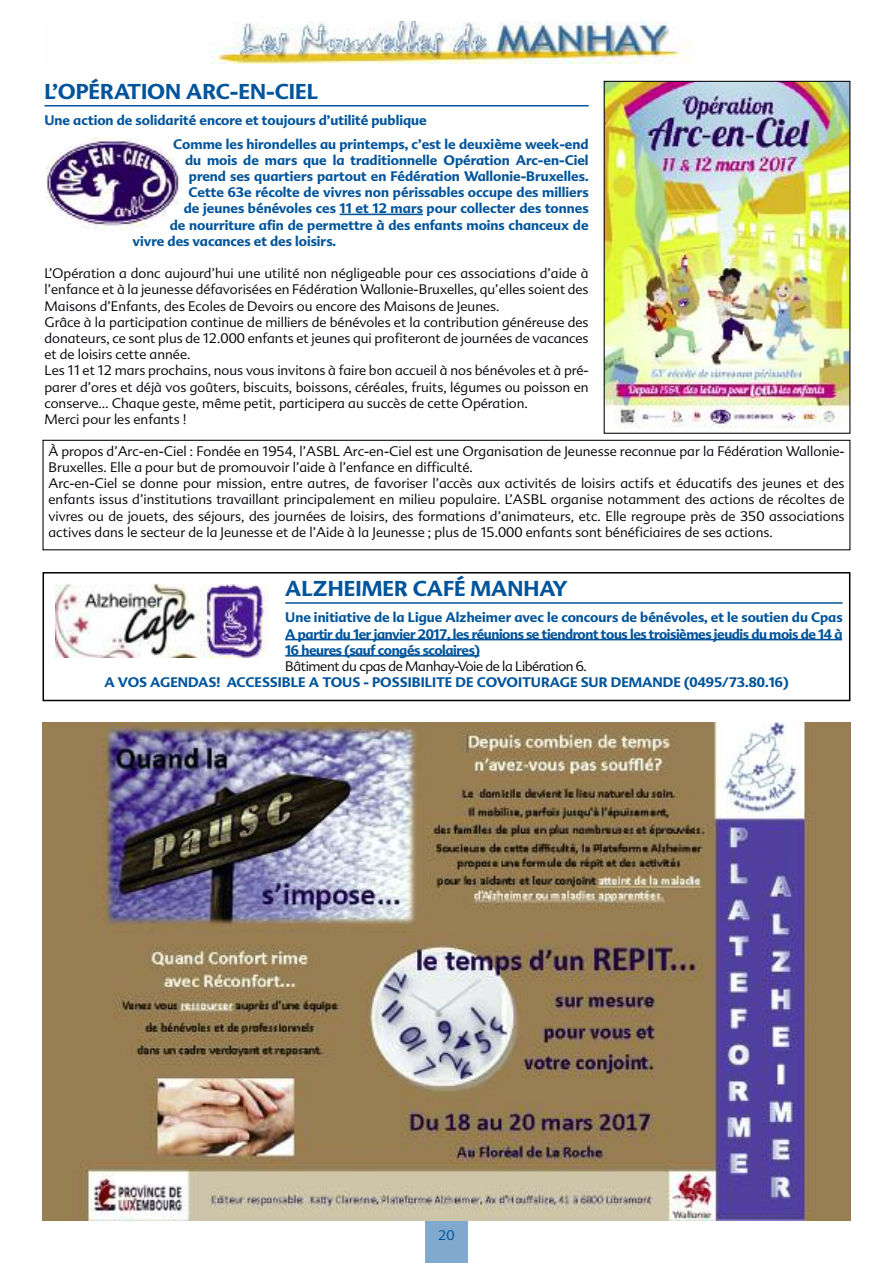
<style>
.page{position:relative;width:893px;height:1263px;background:#fff}
.page>*{position:absolute;margin:0;border:0;box-sizing:border-box;transform-origin:0 0}
.t1{font:700 21px "Advert";color:#00549b}
.t2{font:300 13.5px/16.2px "Advert";color:#000006}
.t3{font:700 13.5px/16.2px "Advert";color:#00549b}
.t4{font:300 13.5px "Advert";letter-spacing:-.03em;color:#000006}
.t5{font:300 13.5px "Advert";color:#00549b}
</style>
<div class="page">
<img style="left:210px;top:21px;width:480px;height:43px">
<div style="left:425px;top:1220px;width:43px;height:43px;background:#80a9cd"></div>
<hr style="left:44px;top:105px;width:545px;height:1px;background:#00549b">
<hr style="left:340px;top:214px;width:83px;height:1px;background:#00549b">
<img style="left:47px;top:138px;width:133px;height:92px">
<div style="left:43px;top:440px;width:807px;height:110px;border:1px solid #000006"></div>
<img style="left:606px;top:83px;width:242px;height:344px">
<div style="left:604px;top:81px;width:246px;height:353px;border:1px solid #000006"></div>
<img style="left:43px;top:723px;width:807px;height:497px">
<div style="left:43px;top:572px;width:807px;height:129px;border:2px solid #000006"></div>
<hr style="left:285px;top:602px;width:557px;height:2px;background:#00549b">
<hr style="left:285px;top:639px;width:557px;height:1px;background:#00549b">
<hr style="left:285px;top:655px;width:194px;height:2px;background:#00549b">
<svg style="left:55px;top:657px;width:208px;height:1px"></svg>
<img style="left:55px;top:583px;width:214px;height:74px">
<h1 class="t1" style="left:44px;top:79px;width:275px">L’OPÉRATION ARC-EN-CIEL</h1>
<p class="t3" style="left:173px;top:109px;width:417px;line-height:23.4px;text-indent:-129px">Une action de solidarité encore et toujours d’utilité publique<br>Comme les hirondelles au printemps, c’est le deuxième week-end</p>
<p class="t3" style="left:185px;top:152px;width:405px">du mois de mars que la traditionnelle Opération Arc-en-Ciel</p>
<p class="t3" style="left:189px;top:168px;width:401px">prend ses quartiers partout en Fédération Wallonie-Bruxelles.</p>
<p class="t3" style="left:188px;top:184px;width:402px">Cette 63e récolte de vivres non périssables occupe des milliers</p>
<p class="t3" style="left:184px;top:201px;width:406px">de jeunes bénévoles ces 11 et 12 mars pour collecter des tonnes</p>
<p class="t3" style="left:170px;top:217px;width:420px">de nourriture afin de permettre à des enfants moins chanceux de</p>
<p class="t3" style="left:133px;top:233px;width:205px">vivre des vacances et des loisirs.</p>
<p class="t2" style="left:44px;top:265px;width:546px">L’Opération a donc aujourd’hui une utilité non négligeable pour ces associations d’aide à l’enfance et à la jeunesse défavorisées en Fédération Wallonie-Bruxelles, qu’elles soient des Maisons d’Enfants, des Ecoles de Devoirs ou encore des Maisons de Jeunes.<br>Grâce à la participation continue de milliers de bénévoles et la contribution généreuse des donateurs, ce sont plus de 12.000 enfants et jeunes qui profiteront de journées de vacances et de loisirs cette année.<br>Les 11 et 12 mars prochains, nous vous invitons à faire bon accueil à nos bénévoles et à pré&shy;parer d’ores et déjà vos goûters, biscuits, boissons, céréales, fruits, légumes ou poisson en conserve… Chaque geste, même petit, participera au succès de cette Opération.<br>Merci pour les enfants !</p>
<p class="t2" style="left:48px;top:443px;width:797px">À propos d’Arc-en-Ciel : Fondée en 1954, l’ASBL Arc-en-Ciel est une Organisation de Jeunesse reconnue par la Fédération Wallonie-Bruxelles. Elle a pour but de promouvoir l’aide à l’enfance en difficulté.<br>Arc-en-Ciel se donne pour mission, entre autres, de favoriser l’accès aux activités de loisirs actifs et éducatifs des jeunes et des enfants issus d’institutions travaillant principalement en milieu populaire. L’ASBL organise notamment des actions de récoltes de vivres ou de jouets, des séjours, des journées de loisirs, des formations d’animateurs, etc. Elle regroupe près de 350 associations actives dans le secteur de la Jeunesse et de l’Aide à la Jeunesse ; plus de 15.000 enfants sont bénéficiaires de ses actions.</p>
<h1 class="t1" style="left:285px;top:576px;width:284px">ALZHEIMER CAFÉ MANHAY</h1>
<p class="t3" style="left:285px;top:610px;width:559px;text-align:justify">Une initiative de la Ligue Alzheimer avec le concours de bénévoles, et le soutien du Cpas A partir du 1er janvier 2017, les réunions se tiendront tous les troisièmes jeudis du mois de 14 à 16 heures (sauf congés scolaires)</p>
<p class="t4" style="left:285px;top:658px;width:303px">Bâtiment du cpas de Manhay-Voie de la Libération 6.</p>
<p class="t3" style="left:104px;top:674px;width:686px">A VOS AGENDAS! ACCESSIBLE A TOUS - POSSIBILITE DE COVOITURAGE SUR DEMANDE (0495/73.80.16)</p>
<p class="t5" style="left:438px;top:1227px;width:18px">20</p>
</div>
